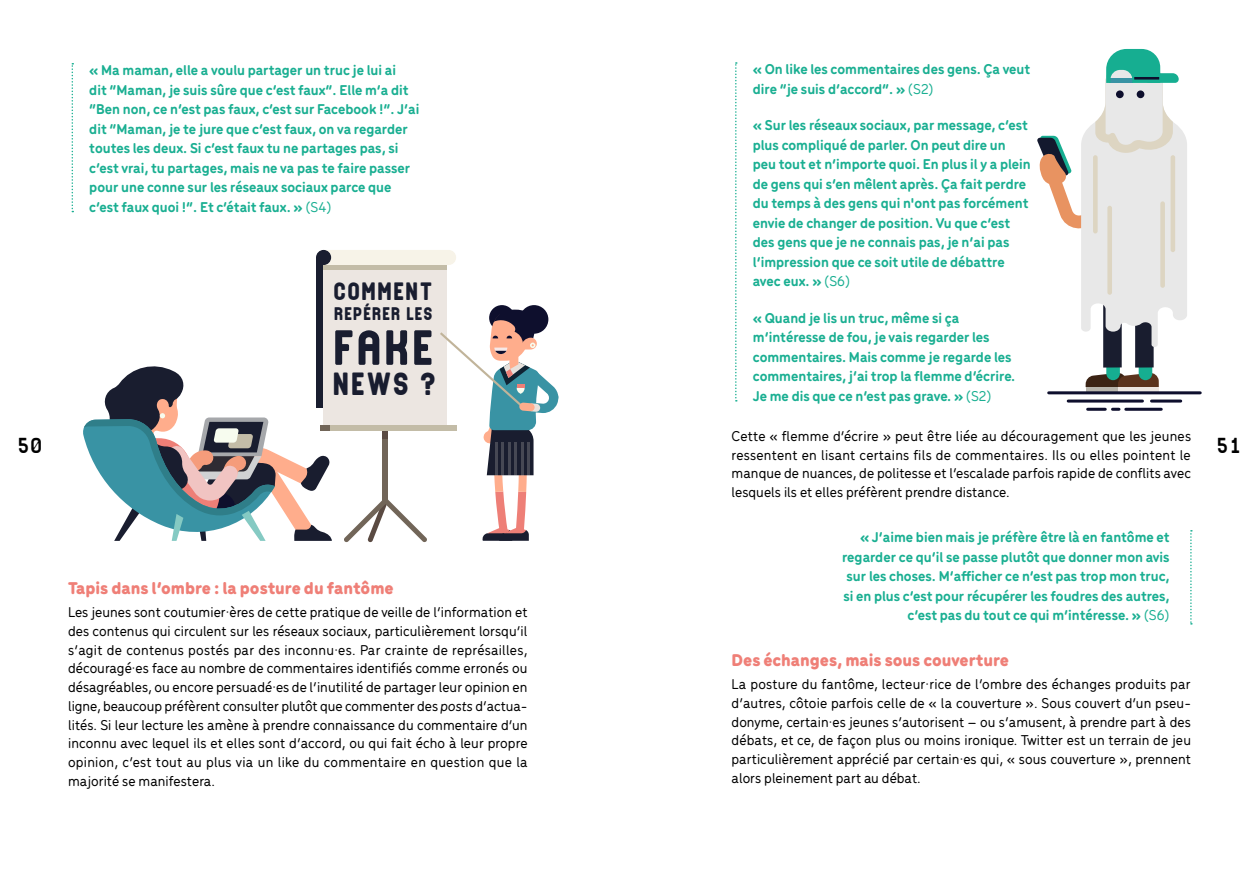
<style>
.page{position:relative;width:1259px;height:893px;background:#fff}
.page>*{position:absolute;margin:0;border:0;box-sizing:border-box;transform-origin:0 0}
.t1{font:700 58.35px "G Azole";color:#191d2f}
.t2{font:700 37.8px "G Azole";color:#191d2f}
.t3{font:700 29.7px "G Azole";color:#191d2f}
.t4{font:27px "G Azole Normal";color:#000}
.t5{font:700 21.6px "G Azole";color:#191d2f}
.t6{font:900 18px "Menco";color:#ef7f77}
.t7{font:500 15px/18.8px "Menco";letter-spacing:.005em;color:#000;text-align:justify}
.t8{font:700 15px/19.5px "Menco";color:#1aaf92}
.s1{font-weight:500}
.s2{font-style:italic}
</style>
<div class="page">
<svg style="left:72px;top:63px;width:1px;height:149px"></svg>
<div style="left:316px;top:257px;width:83px;height:151px;background:#191d2f"></div>
<div style="left:383px;top:278px;width:5px;height:224px;background:#716558"></div>
<div style="left:323px;top:265px;width:124px;height:163px;background:#ece6e1"></div>
<div style="left:326px;top:250px;width:130px;height:15px;background:#f7f3e8"></div>
<svg style="left:344px;top:498px;width:83px;height:44px"></svg>
<div style="left:316px;top:250px;width:15px;height:15px;background:#191d2f;border-radius:50%"></div>
<div style="left:383px;top:431px;width:5px;height:8px;background:#5a4a42"></div>
<div style="left:323px;top:265px;width:124px;height:5px;background:#c3bca7"></div>
<div style="left:329px;top:426px;width:128px;height:5px;background:#c3bca7"></div>
<svg style="left:489px;top:305px;width:26px;height:26px"></svg>
<div style="left:520px;top:305px;width:28px;height:29px;background:#0e0f2d;border-radius:50%"></div>
<svg style="left:440px;top:309px;width:118px;height:232px"></svg>
<svg style="left:83px;top:366px;width:249px;height:175px"></svg>
<svg style="left:735px;top:62px;width:2px;height:340px"></svg>
<svg style="left:1190px;top:530px;width:2px;height:95px"></svg>
<div style="left:1106px;top:350px;width:14px;height:30px;background:#16ae91;border-radius:7px"></div>
<div style="left:1103px;top:253px;width:18px;height:115px;background:#191d2f"></div>
<svg style="left:1085px;top:372px;width:73px;height:19px"></svg>
<div style="left:1118px;top:387px;width:40px;height:6px;background:#ece6e1"></div>
<div style="left:1138px;top:350px;width:14px;height:30px;background:#16ae91;border-radius:7px"></div>
<div style="left:1135px;top:253px;width:18px;height:115px;background:#191d2f"></div>
<hr style="left:1048px;top:391px;width:152px;height:3px;background:#0e0f2d">
<hr style="left:1151px;top:400px;width:29px;height:3px;background:#0e0f2d">
<hr style="left:1068px;top:400px;width:74px;height:3px;background:#0e0f2d">
<hr style="left:1125px;top:408px;width:36px;height:3px;background:#0e0f2d">
<svg style="left:1112px;top:408px;width:7px;height:3px"></svg>
<hr style="left:1087px;top:408px;width:18px;height:3px;background:#0e0f2d">
<svg style="left:1037px;top:49px;width:150px;height:298px"></svg>
<div style="left:1136px;top:90px;width:8px;height:8px;background:#0e0f2d;border-radius:50%"></div>
<div style="left:1116px;top:90px;width:7px;height:8px;background:#0e0f2d;border-radius:50%"></div>
<p class="t8" style="left:753px;top:59px;width:279px">« On like les commentaires des gens. Ça veut dire “je suis d’accord”. » <span class="s1">(S2)</span></p>
<p class="t8" style="left:753px;top:115px;width:279px">« Sur les réseaux sociaux, par message, c’est plus compliqué de parler. On peut dire un peu tout et n’importe quoi. En plus il y a plein de gens qui s’en mêlent après. Ça fait perdre du temps à des gens qui n'ont pas forcément envie de changer de position. Vu que c’est des gens que je ne connais pas, je n’ai pas l’impression que ce soit utile de débattre avec eux. » <span class="s1">(S6)</span></p>
<p class="t8" style="left:753px;top:307px;width:264px">« Quand je lis un truc, même si ça m’intéresse de fou, je vais regarder les commentaires. Mais comme je regarde les commentaires, j’ai trop la flemme d’écrire.<br>Je me dis que ce n’est pas grave. » <span class="s1">(S2)</span></p>
<p class="t7" style="left:731px;top:426px;width:461px">Cette « flemme d’écrire » peut être liée au découragement que les jeunes ressentent en lisant certains fils de commentaires. Ils ou elles pointent le manque de nuances, de politesse et l’escalade parfois rapide de conflits avec lesquels ils et elles préfèrent prendre distance.</p>
<p class="t8" style="left:842px;top:526px;width:329px;text-align:right">« J’aime bien mais je préfère être là en fantôme et regarder ce qu’il se passe plutôt que donner mon avis sur les choses. M’afficher ce n’est pas trop mon truc, si en plus c’est pour récupérer les foudres des autres, c’est pas du tout ce qui m’intéresse. » <span class="s1">(S6)</span></p>
<p class="t6" style="left:731px;top:646px;width:279px">Des échanges, mais sous couverture</p>
<p class="t7" style="left:731px;top:674px;width:461px">La posture du fantôme, lecteur·rice de l’ombre des échanges produits par d’autres, côtoie parfois celle de « la couverture ». Sous couvert d’un pseu&shy;donyme, certain·es jeunes s’autorisent – ou s’amusent, à prendre part à des débats, et ce, de façon plus ou moins ironique. Twitter est un terrain de jeu particulièrement apprécié par certain·es qui, « sous couverture », prennent alors pleinement part au débat.</p>
<p class="t8" style="left:89px;top:59px;width:331px">« Ma maman, elle a voulu partager un truc je lui ai<br>dit “Maman, je suis sûre que c’est faux”. Elle m’a dit “Ben non, ce n’est pas faux, c’est sur Facebook !”. J’ai dit “Maman, je te jure que c’est faux, on va regarder toutes les deux. Si c’est faux tu ne partages pas, si c’est vrai, tu partages, mais ne va pas te faire passer pour une conne sur les réseaux sociaux parce que c’est faux quoi !”. Et c’était faux. » <span class="s1">(S4)</span></p>
<h3 class="t3" style="left:335px;top:276px;width:101px">COMMENT</h3>
<h3 class="t5" style="left:335px;top:302px;width:101px">REPÉRER LES</h3>
<h1 class="t1" style="left:335px;top:318px;width:104px">FAKE</h1>
<h2 class="t2" style="left:334px;top:364px;width:106px">NEWS ?</h2>
<h3 class="t4" style="left:17px;top:431px;width:27px">50</h3>
<h3 class="t4" style="left:1216px;top:431px;width:27px">51</h3>
<p class="t6" style="left:68px;top:574px;width:327px">Tapis dans l’ombre : la posture du fantôme</p>
<p class="t7" style="left:68px;top:602px;width:461px">Les jeunes sont coutumier·ères de cette pratique de veille de l’information et des contenus qui circulent sur les réseaux sociaux, particulièrement lorsqu’il s’agit de contenus postés par des inconnu·es. Par crainte de représailles, découragé·es face au nombre de commentaires identifiés comme erronés ou désagréables, ou encore persuadé·es de l’inutilité de partager leur opinion en ligne, beaucoup préfèrent consulter plutôt que commenter des <span class="s2">posts</span> d’actua&shy;lités. Si leur lecture les amène à prendre connaissance du commentaire d’un inconnu avec lequel ils et elles sont d’accord, ou qui fait écho à leur propre opinion, c’est tout au plus via un like du commentaire en question que la majorité se manifestera.</p>
</div>
